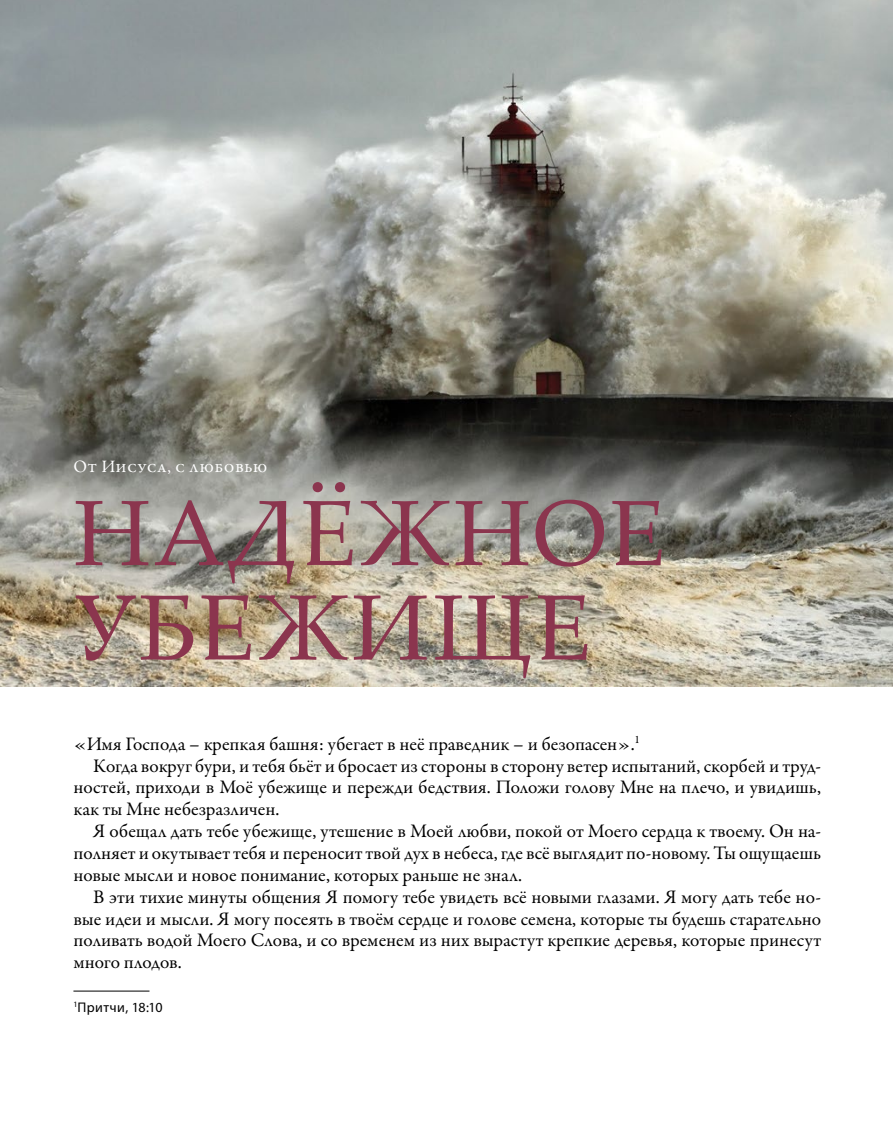
<style>
.page{position:relative;width:893px;height:1141px;background:#fff}
.page>*{position:absolute;margin:0;border:0;box-sizing:border-box;transform-origin:0 0}
.t1{font:92.75px/94.5px "Palatino Linotype";letter-spacing:.03em;color:#8b354e}
.t2{font:19.25px "Garamond Premr Pro";color:#000}
.t3{font:17.5px "Garamond Premr Pro";letter-spacing:.07em;color:#fff}
.t4{font:14px "Myriad Pro";letter-spacing:.025em;color:#000}
</style>
<div class="page">
<img style="left:0;top:0;width:893px;height:687px">
<hr style="left:73px;top:991px;width:76px;height:1px;background:#000">
<p class="t3" style="left:73px;top:456px;width:196px">От Иисуса, с любовью</p>
<h1 class="t1" style="left:73px;top:482px;width:594px">НАДЁЖНОЕ<br>УБЕЖИЩЕ</h1>
<p class="t2" style="left:73px;top:732px;width:568px">«Имя Господа – крепкая башня: убегает в неё праведник – и безопасен».<sup>1</sup></p>
<p class="t2" style="left:93px;top:754px;width:729px">Когда вокруг бури, и тебя бьёт и бросает из стороны в сторону ветер испытаний, скорбей и труд-</p>
<p class="t2" style="left:73px;top:776px;width:749px">ностей, приходи в Моё убежище и пережди бедствия. Положи голову Мне на плечо, и увидишь,</p>
<p class="t2" style="left:73px;top:798px;width:207px">как ты Мне небезразличен.</p>
<p class="t2" style="left:93px;top:819px;width:729px">Я обещал дать тебе убежище, утешение в Моей любви, покой от Моего сердца к твоему. Он на-</p>
<p class="t2" style="left:73px;top:841px;width:749px">полняет и окутывает тебя и переносит твой дух в небеса, где всё выглядит по-новому. Ты ощущаешь</p>
<p class="t2" style="left:73px;top:863px;width:450px">новые мысли и новое понимание, которых раньше не знал.</p>
<p class="t2" style="left:93px;top:885px;width:729px">В эти тихие минуты общения Я помогу тебе увидеть всё новыми глазами. Я могу дать тебе но-</p>
<p class="t2" style="left:73px;top:907px;width:749px">вые идеи и мысли. Я могу посеять в твоём сердце и голове семена, которые ты будешь старательно</p>
<p class="t2" style="left:73px;top:929px;width:749px">поливать водой Моего Слова, и со временем из них вырастут крепкие деревья, которые принесут</p>
<p class="t2" style="left:73px;top:951px;width:110px">много плодов.</p>
<p class="t4" style="left:73px;top:999px;width:91px"><sup>1</sup>Притчи, 18:10</p>
</div>
